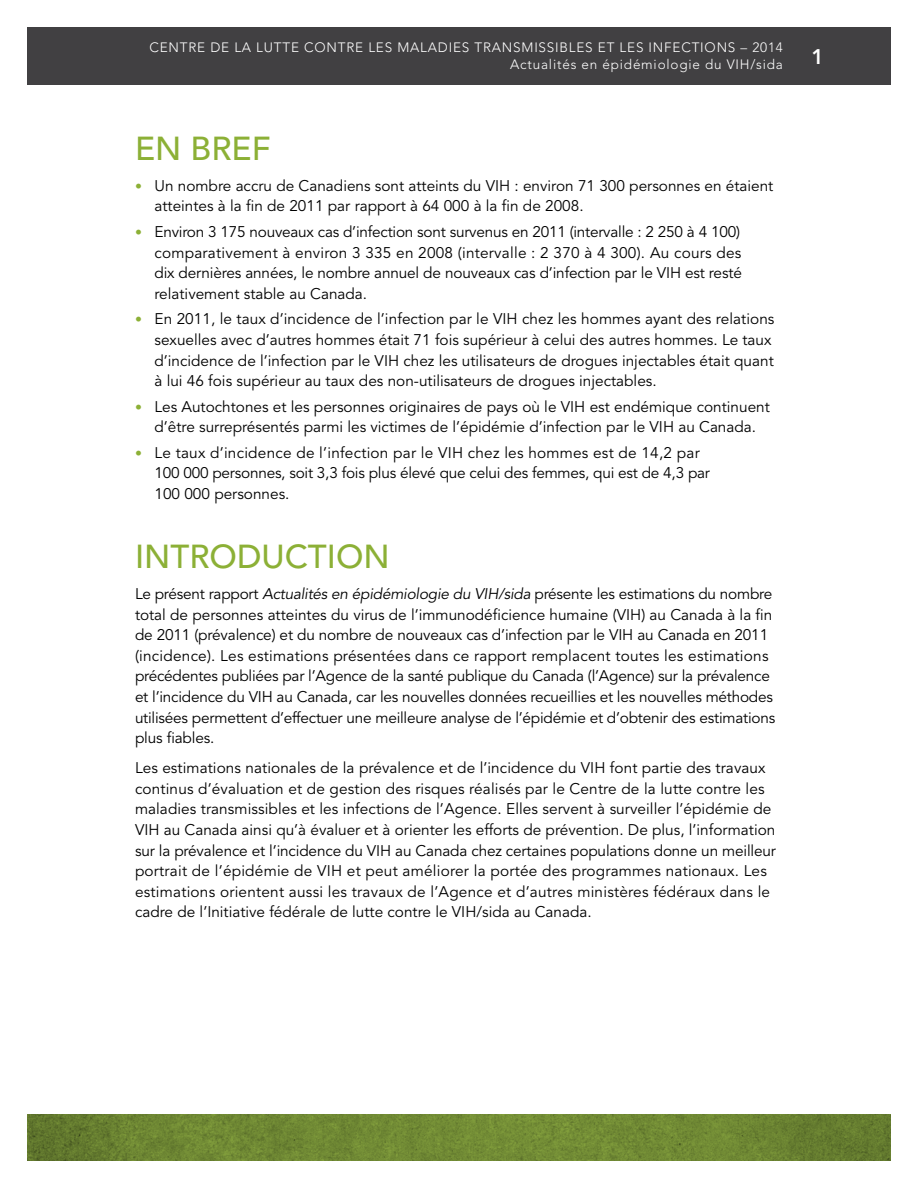
<style>
.page{position:relative;width:918px;height:1188px;background:#fff}
.page>*{position:absolute;margin:0;border:0;box-sizing:border-box;transform-origin:0 0}
.t1{font:500 33px "Avenir LT Std";color:#8cb036}
.t2{font:800 21px "Avenir LT Std";color:#fff}
.t3{font:15.3px/20.5px "Avenir LT Std";color:#000}
.t4{font:300 13.5px/16.5px "Avenir LT Std";letter-spacing:.06em;color:#fff;text-align:right}
.s1{font-size:13.8px;color:#8cb036}
.s2{font-style:italic}
</style>
<div class="page">
<svg style="left:27px;top:1115px;width:864px;height:46px;background:#6d8533"></svg>
<div style="left:778px;top:27px;width:113px;height:57px;background:#414042"></div>
<div style="left:27px;top:27px;width:756px;height:57px;background:#414042"></div>
<p class="t4" style="left:149px;top:40px;width:635px">CENTRE DE LA LUTTE CONTRE LES MALADIES TRANSMISSIBLES ET LES INFECTIONS – 2014<br>ACTUALITÉS EN ÉPIDÉMIOLOGIE DU VI H/SIDA</p>
<h1 class="t1" style="left:135px;top:129px;width:137px">EN BREF</h1>
<p class="t3" style="left:135px;top:176px;width:360px"><span class="s1">•</span> U n nombre accru de Canadiens sont atteints du VIH</p>
<p class="t3" style="left:154px;top:176px;width:620px;text-indent:360px">: environ 71 300 personnes en étaient atteintes à la fin de 2011 par rapport à 64 000 à la fin de 2008.</p>
<p class="t3" style="left:154px;top:222px;width:588px;text-align:justify;text-indent:-20px"><span class="s1">•</span> Environ 3 175 nouveaux cas d’infection sont survenus en 2011 (intervalle : 2 250 à 4 100) comparativement à environ 3 335 en 2008 (intervalle : 2 370 à 4 300). Au cours des dix dernières années, le nombre annuel de nouveaux cas d’infection par le VIH</p>
<p class="t3" style="left:685px;top:263px;width:58px">est resté</p>
<p class="t3" style="left:154px;top:284px;width:214px">relativement stable au Canada.</p>
<p class="t3" style="left:135px;top:309px;width:367px"><span class="s1">•</span> En 2011, le taux d’incidence de l’infection par le VIH</p>
<p class="t3" style="left:154px;top:309px;width:622px;text-indent:368px">chez les hommes ayant des relations sexuelles avec d’autres hommes était 71 fois supérieur à celui des autres hommes. Le taux d’incidence de l’infection par le VIH</p>
<p class="t3" style="left:154px;top:350px;width:621px;text-indent:249px">chez les utilisateurs de drogues injectables était quant à lui 46 fois supérieur au taux des non-utilisateurs de drogues injectables.</p>
<p class="t3" style="left:135px;top:397px;width:435px"><span class="s1">•</span> Les Autochtones et les personnes originaires de pays où le VIH</p>
<p class="t3" style="left:154px;top:397px;width:617px;text-indent:435px">est endémique continuent d’être surreprésentés parmi les victimes de l’épidémie d’infection par le VIH</p>
<p class="t3" style="left:678px;top:417px;width:79px">au Canada.</p>
<p class="t3" style="left:135px;top:443px;width:312px"><span class="s1">•</span> Le taux d’incidence de l’infection par le VIH</p>
<p class="t3" style="left:154px;top:443px;width:557px;text-indent:313px">chez les hommes est de 14,2 par<br>100 000 personnes, soit 3,3 fois plus élevé que celui des femmes, qui est de 4,3 par<br>100 000 personnes.</p>
<h1 class="t1" style="left:135px;top:538px;width:256px">I NTRODUCTION</h1>
<p class="t3" style="left:135px;top:584px;width:639px;text-align:justify">Le présent rapport <span class="s2">Actualités en épidémiologie du VIH/sida</span> présente les estimations du nombre total de personnes atteintes du virus de l’immunodéficience humaine (VIH) au Canada à la fin de 2011 (prévalence) et du nombre de nouveaux cas d’infection par le VIH</p>
<p class="t3" style="left:135px;top:625px;width:636px;text-align:justify;text-indent:502px">au Canada en 2011 (incidence). Les estimations présentées dans ce rapport remplacent toutes les estimations précédentes publiées par l’Agence de la santé publique du Canada (l’Agence) sur la prévalence et l’incidence du VIH</p>
<p class="t3" style="left:135px;top:687px;width:642px;text-indent:142px">au Canada, car les nouvelles données recueillies et les nouvelles méthodes utilisées permettent d’effectuer une meilleure analyse de l’épidémie et d’obtenir des estimations plus fiables.</p>
<p class="t3" style="left:135px;top:758px;width:455px">Les estimations nationales de la prévalence et de l’incidence du VIH</p>
<p class="t3" style="left:135px;top:758px;width:638px;text-indent:475px">font partie des travaux continus d’évaluation et de gestion des risques réalisés par le Centre de la lutte contre les maladies transmissibles et les infections de l’Agence. Elles servent à surveiller l’épidémie de VIH</p>
<p class="t3" style="left:135px;top:820px;width:642px;text-indent:29px">au Canada ainsi qu’à évaluer et à orienter les efforts de prévention. De plus, l’information sur la prévalence et l’incidence du VIH</p>
<p class="t3" style="left:395px;top:840px;width:382px">au Canada chez certaines populations donne un meilleur</p>
<p class="t3" style="left:135px;top:861px;width:637px;text-indent:212px">et peut améliorer la portée des programmes nationaux. Les estimations orientent aussi les travaux de l’Agence et d’autres ministères fédéraux dans le cadre de l’I nitiative fédérale de lutte contre le VIH/sida au Canada.</p>
<p class="t3" style="left:135px;top:861px;width:192px">portrait de l’épidémie de VIH</p>
<h2 class="t2" style="left:811px;top:44px;width:14px">1</h2>
</div>
